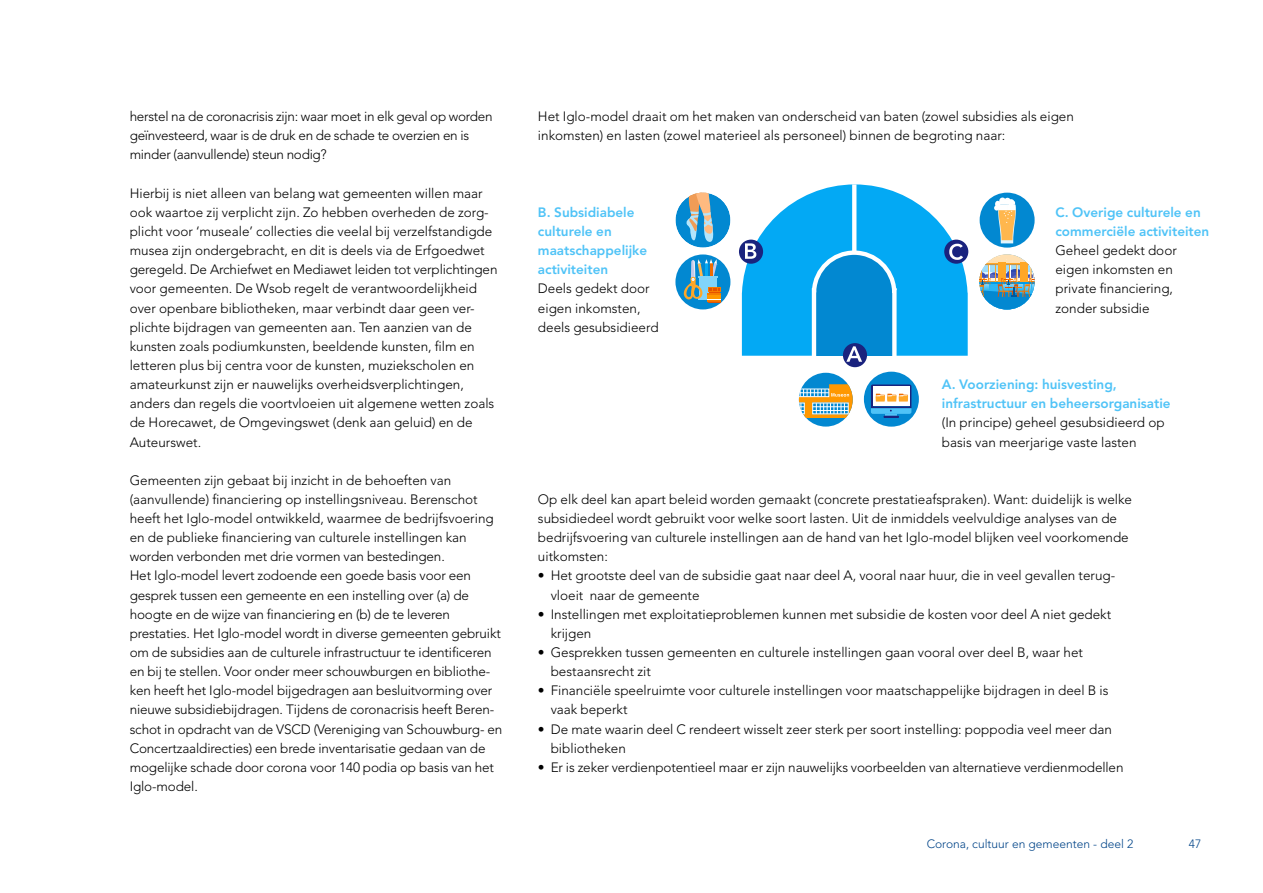
<style>
.page{position:relative;width:1263px;height:893px;background:#fff}
.page>*{position:absolute;margin:0;border:0;box-sizing:border-box;transform-origin:0 0}
.VNG_-_Broodtekst{font:300 13.5px/19.2px "Avenir LTCE";color:#000}
.t1{font:800 13.5px/19.2px "Avenir LTCE";color:#4fc3f7}
.VNG_-_Broodtekst-2{font:300 13.5px/19.2px "Avenir LTCE";letter-spacing:-.02em;color:#000}
.t2{font:300 12px "Avenir LTCE";color:#048}
</style>
<div class="page">
<div style="left:864px;top:372px;width:55px;height:55px;background:#0288d1;border-radius:50%"></div>
<div style="left:980px;top:193px;width:54px;height:55px;background:#0288d1;border-radius:50%"></div>
<div style="left:675px;top:254px;width:55px;height:55px;background:#0288d1;border-radius:50%"></div>
<div style="left:843px;top:343px;width:24px;height:24px;background:#1a237e;border-radius:50%"></div>
<svg style="left:739px;top:240px;width:24px;height:24px"></svg>
<svg style="left:742px;top:184px;width:226px;height:178px"></svg>
<div style="left:799px;top:373px;width:54px;height:54px;background:#0288d1;border-radius:50%"></div>
<svg style="left:799px;top:384px;width:54px;height:34px"></svg>
<svg style="left:871px;top:384px;width:40px;height:34px"></svg>
<div style="left:675px;top:193px;width:55px;height:55px;background:#0288d1;border-radius:50%"></div>
<svg style="left:685px;top:193px;width:33px;height:49px"></svg>
<svg style="left:683px;top:259px;width:38px;height:44px"></svg>
<svg style="left:979px;top:254px;width:56px;height:56px"></svg>
<div style="left:999px;top:198px;width:7px;height:6px;background:#fff;border-radius:50%"></div>
<div style="left:1004px;top:198px;width:7px;height:6px;background:#fff;border-radius:50%"></div>
<div style="left:1008px;top:199px;width:6px;height:7px;background:#fff;border-radius:50%"></div>
<svg style="left:994px;top:201px;width:22px;height:42px"></svg>
<p class="VNG_-_Broodtekst-2" style="left:130px;top:107px;width:364px">herstel na de coronacrisis zijn: waar moet in elk geval op worden geïnvesteerd, waar is de druk en de schade te overzien en is minder (aanvullende) steun nodig?</p>
<p class="VNG_-_Broodtekst" style="left:130px;top:184px;width:369px">Hierbij is niet alleen van belang wat gemeenten willen maar ook waartoe zij verplicht zijn. Zo hebben overheden de zorg&shy;plicht voor ‘museale’ collecties die veelal bij verzelfstandigde musea zijn ondergebracht, en dit is deels via de Erfgoedwet geregeld. De Archiefwet en Mediawet leiden tot verplichtingen voor gemeenten. De Wsob regelt de verantwoordelijkheid over openbare bibliotheken, maar verbindt daar geen ver&shy;plichte bijdragen van gemeenten aan. Ten aanzien van de kunsten zoals podiumkunsten, beeldende kunsten, film en letteren plus bij centra voor de kunsten, muziekscholen en amateurkunst zijn er nauwelijks overheidsverplichtingen, anders dan regels die voortvloeien uit algemene wetten zoals de Horecawet, de Omgevingswet (denk aan geluid) en de Auteurswet.</p>
<p class="VNG_-_Broodtekst" style="left:130px;top:471px;width:374px">Gemeenten zijn gebaat bij inzicht in de behoeften van (aanvullende) financiering op instellingsniveau. Berenschot heeft het Iglo-model ontwikkeld, waarmee de bedrijfsvoering en de publieke financiering van culturele instellingen kan worden verbonden met drie vormen van bestedingen.<br>Het Iglo-model levert zodoende een goede basis voor een gesprek tussen een gemeente en een instelling over (a) de hoogte en de wijze van financiering en (b) de te leveren prestaties. Het Iglo-model wordt in diverse gemeenten gebruikt om de subsidies aan de culturele infrastructuur te identificeren en bij te stellen. Voor onder meer schouwburgen en bibliothe&shy;ken heeft het Iglo-model bijgedragen aan besluitvorming over nieuwe subsidiebijdragen. Tijdens de coronacrisis heeft Beren&shy;schot in opdracht van de VSCD (Vereniging van Schouwburg- en Concertzaaldirecties) een brede inventarisatie gedaan van de mogelijke schade door corona voor 140 podia op basis van het Iglo-model.</p>
<p class="VNG_-_Broodtekst" style="left:538px;top:107px;width:537px">Het Iglo-model draait om het maken van onderscheid van baten (zowel subsidies als eigen inkomsten) en lasten (zowel materieel als personeel) binnen de begroting naar:</p>
<p class="t1" style="left:538px;top:203px;width:111px">B. Subsidiabele culturele en maatschappelijke activiteiten</p>
<p class="VNG_-_Broodtekst" style="left:538px;top:279px;width:122px">Deels gedekt door eigen inkomsten, deels gesubsidieerd</p>
<p class="t1" style="left:1055px;top:203px;width:155px">C. Overige culturele en commerciële activiteiten</p>
<p class="VNG_-_Broodtekst" style="left:1055px;top:241px;width:123px">Geheel gedekt door eigen inkomsten en private financiering, zonder subsidie</p>
<p class="t1" style="left:942px;top:375px;width:230px">A. Voorziening: huisvesting, infrastructuur en beheersorganisatie</p>
<p class="VNG_-_Broodtekst" style="left:942px;top:413px;width:224px">(In principe) geheel gesubsidieerd op basis van meerjarige vaste lasten</p>
<p class="VNG_-_Broodtekst" style="left:538px;top:490px;width:596px">Op elk deel kan apart beleid worden gemaakt (concrete prestatieafspraken). Want: duidelijk is welke subsidiedeel wordt gebruikt voor welke soort lasten. Uit de inmiddels veelvuldige analyses van de bedrijfsvoering van culturele instellingen aan de hand van het Iglo-model blijken veel voorkomende uitkomsten:</p>
<p class="VNG_-_Broodtekst" style="left:551px;top:566px;width:566px;text-indent:-13px">• Het grootste deel van de subsidie gaat naar deel A, vooral naar huur, die in veel gevallen terug&shy;vloeit naar de gemeente</p>
<p class="VNG_-_Broodtekst" style="left:551px;top:604px;width:562px;text-indent:-13px">• Instellingen met exploitatieproblemen kunnen met subsidie de kosten voor deel A niet gedekt krijgen</p>
<p class="VNG_-_Broodtekst" style="left:551px;top:643px;width:534px;text-indent:-13px">• Gesprekken tussen gemeenten en culturele instellingen gaan vooral over deel B, waar het bestaansrecht zit</p>
<p class="VNG_-_Broodtekst" style="left:551px;top:681px;width:559px;text-indent:-13px">• Financiële speelruimte voor culturele instellingen voor maatschappelijke bijdragen in deel B is vaak beperkt</p>
<p class="VNG_-_Broodtekst" style="left:551px;top:719px;width:563px;text-indent:-13px">• De mate waarin deel C rendeert wisselt zeer sterk per soort instelling: poppodia veel meer dan bibliotheken</p>
<p class="VNG_-_Broodtekst" style="left:538px;top:758px;width:587px">• Er is zeker verdienpotentieel maar er zijn nauwelijks voorbeelden van alternatieve verdienmodellen</p>
<p class="t2" style="left:927px;top:837px;width:208px">Corona, cultuur en gemeenten - deel 2</p>
<p class="t2" style="left:1189px;top:837px;width:14px">47</p>
</div>
